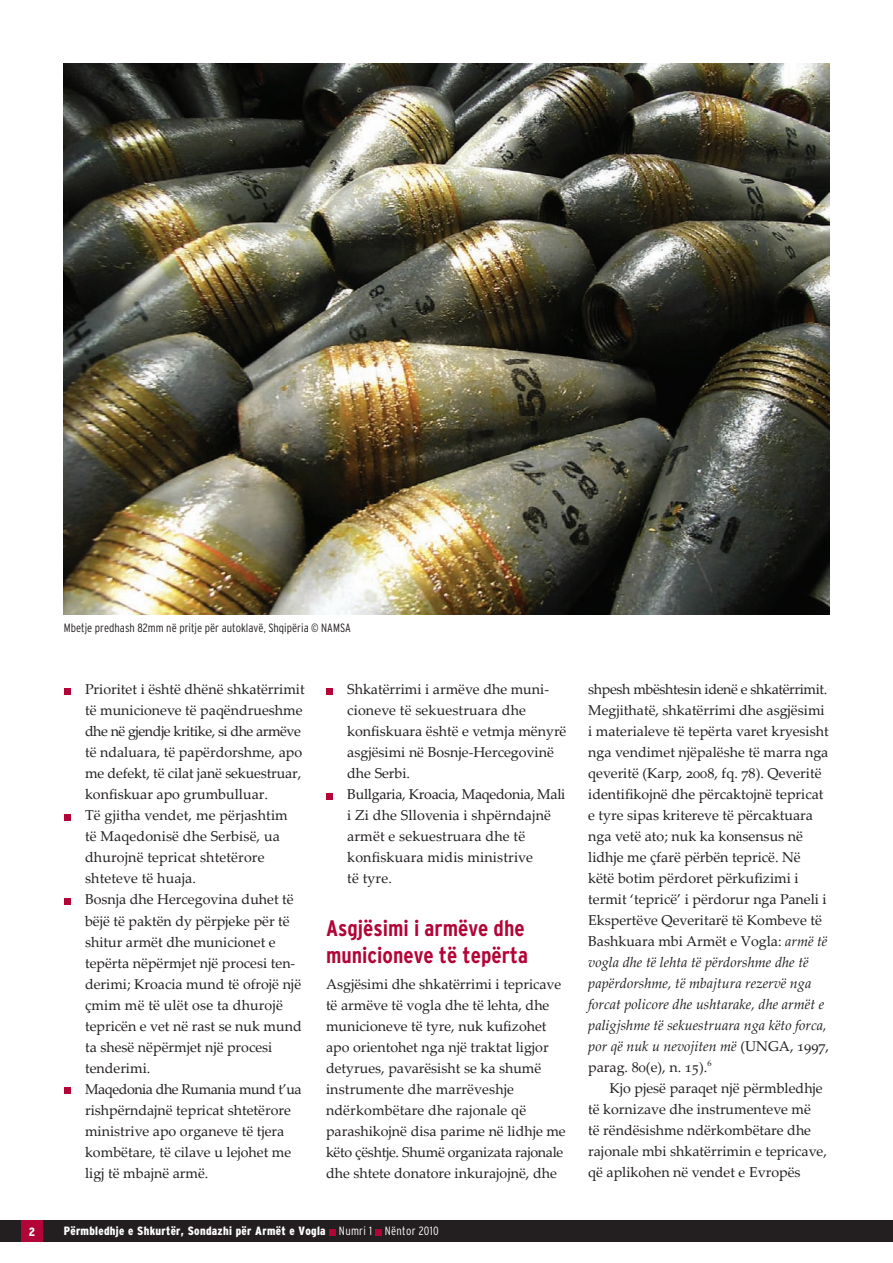
<style>
.page{position:relative;width:893px;height:1263px;background:#fff}
.page>*{position:absolute;margin:0;border:0;box-sizing:border-box;transform-origin:0 0}
.t1{font:700 condensed 22.5px/27px "Interstate";color:#b30437}
.t2{font:14.25px/21px "Palatino Linotype";color:#231f20}
.t3{font:900 condensed 12px "Interstate";letter-spacing:.025em;color:#fff}
.t4{font:300 condensed 12px "Interstate";color:#231f20}
.s1{font-weight:300}
.s2{font-style:italic}
</style>
<div class="page">
<div style="left:0;top:1220px;width:893px;height:22px;background:#231f20"></div>
<div style="left:329px;top:1229px;width:7px;height:6px;background:#b30437"></div>
<div style="left:375px;top:1229px;width:7px;height:6px;background:#b30437"></div>
<div style="left:21px;top:1220px;width:22px;height:22px;background:#b30437"></div>
<div style="left:64px;top:687px;width:7px;height:7px;background:#b30437"></div>
<div style="left:64px;top:814px;width:7px;height:7px;background:#b30437"></div>
<div style="left:64px;top:898px;width:7px;height:7px;background:#b30437"></div>
<div style="left:64px;top:1087px;width:7px;height:7px;background:#b30437"></div>
<div style="left:326px;top:687px;width:7px;height:7px;background:#b30437"></div>
<div style="left:326px;top:792px;width:7px;height:7px;background:#b30437"></div>
<img style="left:64px;top:64px;width:765px;height:550px">
<p class="t4" style="left:64px;top:621px;width:289px">Mbetje predhash 82mm në pritje për autoklavë, Shqipëria © NAMSA</p>
<p class="t2" style="left:85px;top:678px;width:221px">Prioritet i është dhënë shkatërrimit të municioneve të paqëndrueshme dhe në gjendje kritike, si dhe armëve të ndaluara, të papërdorshme, apo me defekt, të cilat janë sekuestruar, konfiskuar apo grumbulluar.<br>Të gjitha vendet, me përjashtim<br>të Maqedonisë dhe Serbisë, ua dhurojnë tepricat shtetërore shteteve të huaja.<br>Bosnja dhe Hercegovina duhet të bëjë të paktën dy përpjeke për të shitur armët dhe municionet e tepërta nëpërmjet një procesi ten&shy;derimi; Kroacia mund të ofrojë një çmim më të ulët ose ta dhurojë tepricën e vet në rast se nuk mund ta shesë nëpërmjet një procesi tenderimi.<br>Maqedonia dhe Rumania mund t’ua rishpërndajnë tepricat shtetërore ministrive apo organeve të tjera kombëtare, të cilave u lejohet me ligj të mbajnë armë.</p>
<p class="t2" style="left:347px;top:678px;width:221px">Shkatërrimi i armëve dhe muni&shy;cioneve të sekuestruara dhe konfiskuara është e vetmja mënyrë asgjësimi në Bosnje-Hercegovinë dhe Serbi.<br>Bullgaria, Kroacia, Maqedonia, Mali i Zi dhe Sllovenia i shpërndajnë armët e sekuestruara dhe të konfiskuara midis ministrive<br>të tyre.</p>
<h1 class="t1" style="left:326px;top:915px;width:204px">Asgjësimi i armëve dhe municioneve të tepërta</h1>
<p class="t2" style="left:326px;top:973px;width:241px">Asgjësimi dhe shkatërrimi i tepricave të armëve të vogla dhe të lehta, dhe municioneve të tyre, nuk kufizohet apo orientohet nga një traktat ligjor detyrues, pavarësisht se ka shumë instrumente dhe marrëveshje ndërkombëtare dhe rajonale që parashikojnë disa parime në lidhje me këto çështje. Shumë organizata rajonale dhe shtete donatore inkurajojnë, dhe</p>
<p class="t3" style="left:29px;top:1225px;width:8px">2</p>
<p class="t3" style="left:64px;top:1224px;width:376px">Përmbledhje e Shkurtër, Sondazhi për Armët e Vogla <span class="s1">Numri 1 Nëntor 2010</span></p>
<p class="t2" style="left:588px;top:678px;width:242px">shpesh mbështesin idenë e shkatërrimit.<br>Megjithatë, shkatërrimi dhe asgjësimi i materialeve të tepërta varet kryesisht nga vendimet njëpalëshe të marra nga qeveritë (Karp, 2008, fq. 78). Qeveritë identifikojnë dhe përcaktojnë tepricat e tyre sipas kritereve të përcaktuara nga vetë ato; nuk ka konsensus në lidhje me çfarë përbën tepricë. Në këtë botim përdoret përkufizimi i termit ‘tepricë’ i përdorur nga Paneli i Ekspertëve Qeveritarë të Kombeve të Bashkuara mbi Armët e Vogla: <span class="s2">armë të vogla dhe të lehta të përdorshme dhe të papërdorshme, të mbajtura rezervë nga forcat policore dhe ushtarake, dhe armët e paligjshme të sekuestruara nga këto forca, por që nuk u nevojiten më</span> (UNGA, 1997, parag. 80(e), n. 15).<sup>6</sup></p>
<p class="t2" style="left:588px;top:1077px;width:240px;text-indent:21px">Kjo pjesë paraqet një përmbledhje të kornizave dhe instrumenteve më<br>të rëndësishme ndërkombëtare dhe rajonale mbi shkatërrimin e tepricave, që aplikohen në vendet e Evropës</p>
</div>
